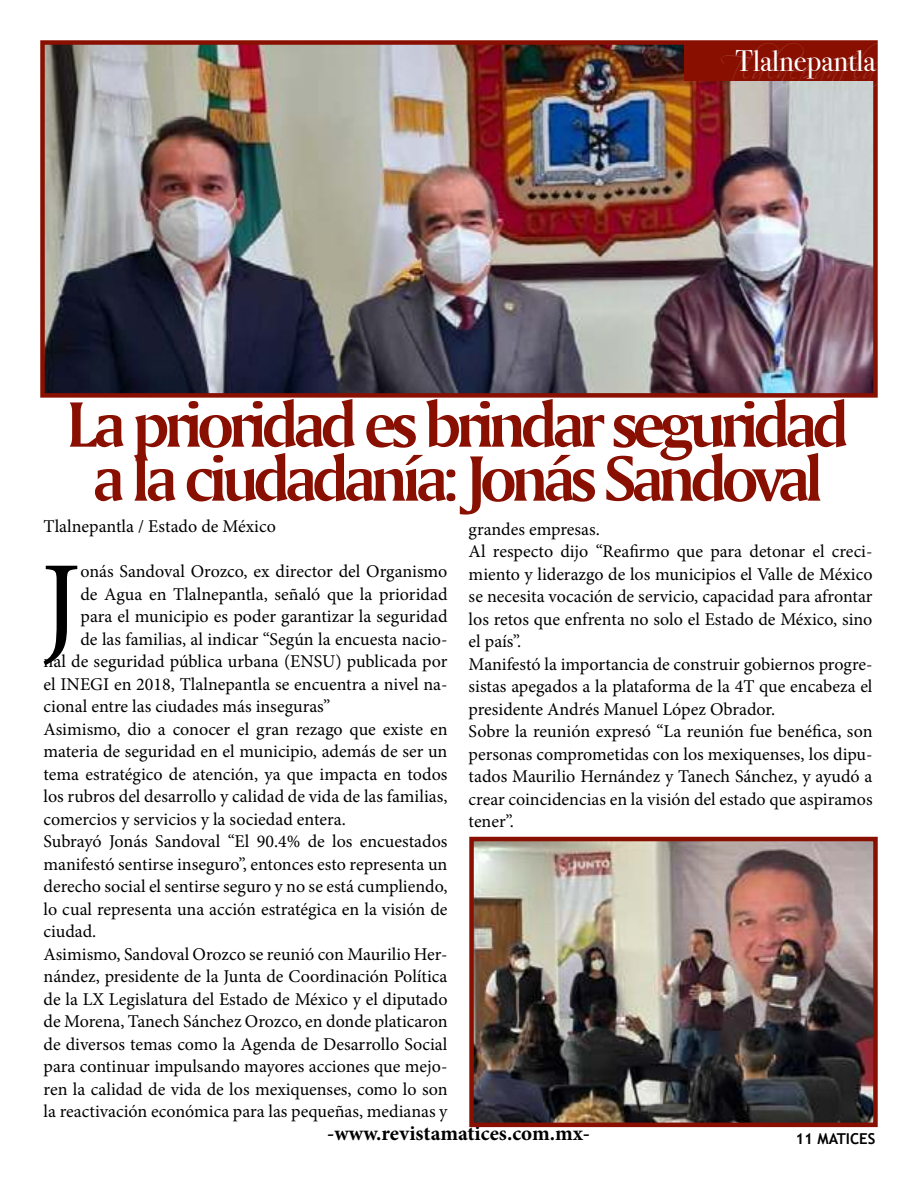
<style>
.page{position:relative;width:918px;height:1188px;background:#fff}
.page>*{position:absolute;margin:0;border:0;box-sizing:border-box;transform-origin:0 0}
.t1{font:121.8px "Minion Pro";color:#000}
.t2{font:67.5px/54px "Amerigo BT Bold A";letter-spacing:-.075em;color:#890f01;text-align:center}
.t3{font:30px "Scriptina";color:#fff}
.t4{font:30px "Bodoni Svty Two ITCTT";color:#fff}
.t5{font:700 21px "Minion Pro";color:#000}
.t6{font:18px/22.5px "Minion Pro";color:#000}
.t7{font:700 15px "Trebuchet MS";color:#000}
</style>
<div class="page">
<img style="left:45px;top:45px;width:828px;height:348px">
<div style="left:40px;top:40px;width:838px;height:358px;border:4px solid #890f01"></div>
<div style="left:684px;top:43px;width:191px;height:38px;background:#890f01"></div>
<img style="left:474px;top:842px;width:399px;height:280px">
<div style="left:469px;top:837px;width:409px;height:290px;border:4px solid #890f01"></div>
<h3 class="t3" style="left:720px;top:51px;width:172px">Tla lnepantla</h3>
<h3 class="t4" style="left:736px;top:48px;width:141px">Tlalnepantla</h3>
<h2 class="t2" style="left:67px;top:403px;width:783px">La prioridad es brindar seguridad a la ciudadanía: Jonás Sandoval</h2>
<p class="t6" style="left:44px;top:516px;width:234px">Tlalnepantla / Estado de México</p>
<h1 class="t1" style="left:40px;top:546px;width:42px">J</h1>
<p class="t6" style="left:80px;top:561px;width:369px">onás Sandoval Orozco, ex director del Organismo</p>
<p class="t6" style="left:469px;top:518px;width:405px">grandes empresas.<br>Al respecto dijo “Reafirmo que para detonar el creci&shy;miento y liderazgo de los municipios el Valle de México se necesita vocación de servicio, capacidad para afrontar los retos que enfrenta no solo el Estado de México, sino el país”.<br>Manifestó la importancia de construir gobiernos progre&shy;sistas apegados a la plataforma de la 4T que encabeza el presidente Andrés Manuel López Obrador.<br>Sobre la reunión expresó “La reunión fue benéfica, son personas comprometidas con los mexiquenses, los dipu&shy;tados Maurilio Hernández y Tanech Sánchez, y ayudó a crear coincidencias en la visión del estado que aspiramos tener”.</p>
<p class="t6" style="left:80px;top:584px;width:369px">de Agua en Tlalnepantla, señaló que la prioridad</p>
<p class="t6" style="left:80px;top:606px;width:369px">para el municipio es poder garantizar la seguridad</p>
<p class="t6" style="left:80px;top:629px;width:369px">de las familias, al indicar “Según la encuesta nacio-</p>
<p class="t6" style="left:44px;top:651px;width:405px">nal de seguridad pública urbana (ENSU) publicada por</p>
<p class="t6" style="left:44px;top:674px;width:405px">el INEGI en 2018, Tlalnepantla se encuentra a nivel na-</p>
<p class="t6" style="left:44px;top:696px;width:288px">cional entre las ciudades más inseguras”</p>
<p class="t6" style="left:44px;top:719px;width:405px">Asimismo, dio a conocer el gran rezago que existe en</p>
<p class="t6" style="left:44px;top:741px;width:405px">materia de seguridad en el municipio, además de ser un</p>
<p class="t6" style="left:44px;top:764px;width:405px">tema estratégico de atención, ya que impacta en todos</p>
<p class="t6" style="left:44px;top:786px;width:405px">los rubros del desarrollo y calidad de vida de las familias,</p>
<p class="t6" style="left:44px;top:809px;width:304px">comercios y servicios y la sociedad entera.</p>
<p class="t6" style="left:44px;top:831px;width:405px">Subrayó Jonás Sandoval “El 90.4% de los encuestados</p>
<p class="t6" style="left:44px;top:854px;width:405px">manifestó sentirse inseguro”, entonces esto representa un</p>
<p class="t6" style="left:44px;top:876px;width:405px">derecho social el sentirse seguro y no se está cumpliendo,</p>
<p class="t6" style="left:44px;top:899px;width:405px">lo cual representa una acción estratégica en la visión de</p>
<p class="t6" style="left:44px;top:921px;width:54px">ciudad.</p>
<p class="t6" style="left:44px;top:944px;width:405px">Asimismo, Sandoval Orozco se reunió con Maurilio Her-</p>
<p class="t6" style="left:44px;top:966px;width:405px">nández, presidente de la Junta de Coordinación Política</p>
<p class="t6" style="left:44px;top:989px;width:405px">de la LX Legislatura del Estado de México y el diputado</p>
<p class="t6" style="left:44px;top:1011px;width:405px">de Morena, Tanech Sánchez Orozco, en donde platicaron</p>
<p class="t6" style="left:44px;top:1034px;width:405px">de diversos temas como la Agenda de Desarrollo Social</p>
<p class="t6" style="left:44px;top:1056px;width:405px">para continuar impulsando mayores acciones que mejo-</p>
<p class="t6" style="left:44px;top:1079px;width:405px">ren la calidad de vida de los mexiquenses, como lo son</p>
<p class="t6" style="left:44px;top:1101px;width:405px">la reactivación económica para las pequeñas, medianas y</p>
<p class="t5" style="left:327px;top:1125px;width:264px">-www.revistamatices.com.mx-</p>
<p class="t7" style="left:795px;top:1130px;width:82px">11 MATICES</p>
</div>
